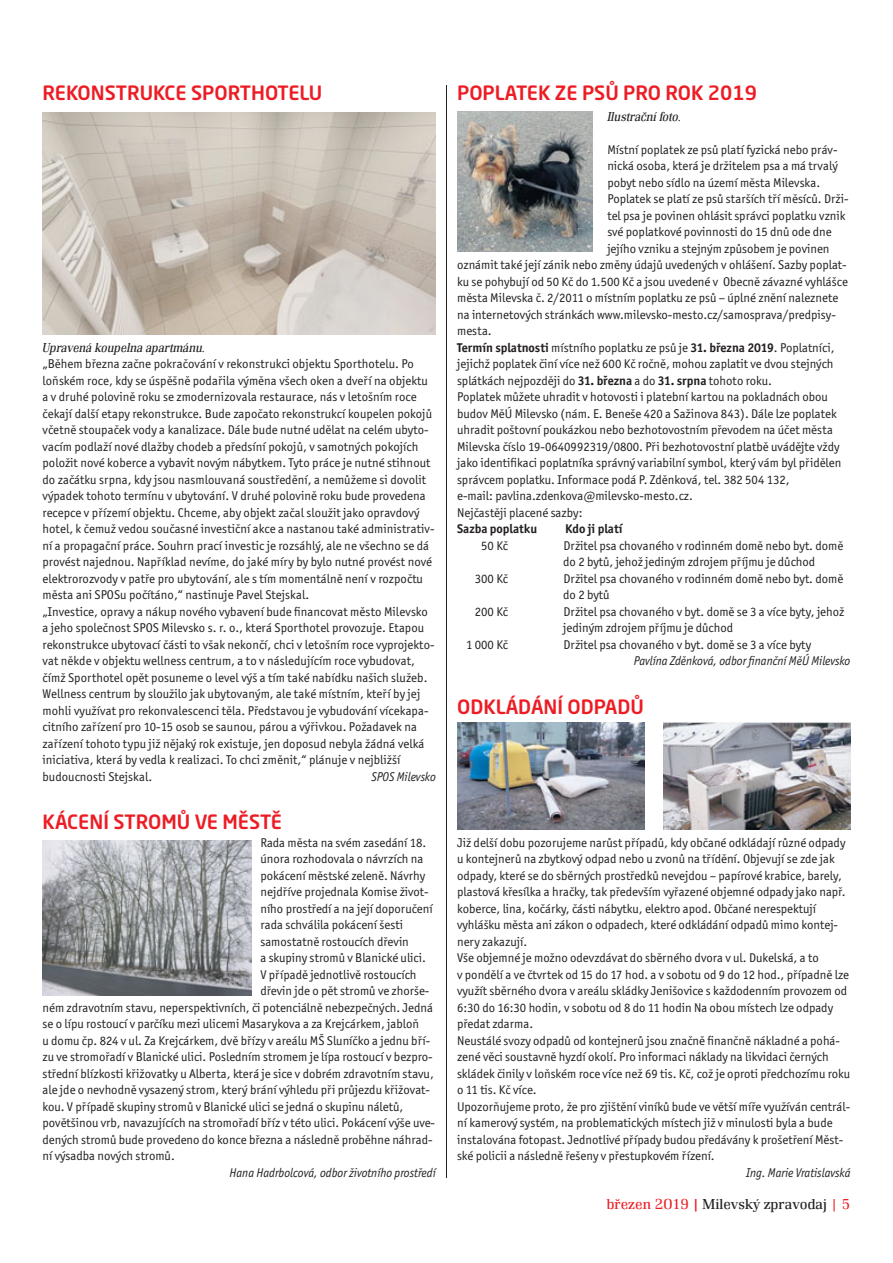
<style>
.page{position:relative;width:893px;height:1263px;background:#fff}
.page>*{position:absolute;margin:0;border:0;box-sizing:border-box;transform-origin:0 0}
.t1{font:500 19.5px "Neo Sans Pro";color:#ed1c24}
.t2{font:300 15px "Renault TOT";color:#231f20}
.t3{font:italic 300 13.5px "Renault TOT";color:#231f20;scale:.9 1}
.t4{font:12.75px/16.5px "Officina Sans Itc TOT";color:#231f20}
.t5{font:italic 12.75px "Officina Sans Itc TOT";color:#231f20;scale:.95 1}
.t6{font:700 12.75px "Officina Sans Itc TOT";color:#231f20}
.s1{font-weight:700}
.s2{color:#ed1c24}
.s3{font-weight:500;color:#ed1c24}
</style>
<div class="page">
<hr style="left:446px;top:85px;width:1px;height:1093px;background:#231f20">
<img style="left:43px;top:113px;width:393px;height:221px">
<img style="left:457px;top:723px;width:187px;height:106px">
<img style="left:663px;top:723px;width:187px;height:106px">
<img style="left:457px;top:112px;width:135px;height:139px">
<img style="left:43px;top:840px;width:208px;height:155px">
<h1 class="t1" style="left:43px;top:82px;width:281px">REKONSTRUKCE SPORTHOTELU</h1>
<p class="t3" style="left:43px;top:343px;width:182px">Upravená koupelna apartmánu.</p>
<p class="t4" style="left:43px;top:357px;width:394px">„Během března začne pokračování v rekonstrukci objektu Sporthotelu. Po loňském roce, kdy se úspěšně podařila výměna všech oken a dveří na objektu a v druhé polovině roku se zmodernizovala restaurace, nás v letošním roce čekají další etapy rekonstrukce. Bude započato rekonstrukcí koupelen pokojů včetně stoupaček vody a kanalizace. Dále bude nutné udělat na celém ubyto&shy;vacím podlaží nové dlažby chodeb a předsíní pokojů, v samotných pokojích položit nové koberce a vybavit novým nábytkem. Tyto práce je nutné stihnout do začátku srpna, kdy jsou nasmlouvaná soustředění, a nemůžeme si dovolit výpadek tohoto termínu v ubytování. V druhé polovině roku bude provedena recepce v přízemí objektu. Chceme, aby objekt začal sloužit jako opravdový hotel, k čemuž vedou současné investiční akce a nastanou také administrativ&shy;ní a propagační práce. Souhrn prací investic je rozsáhlý, ale ne všechno se dá provést najednou. Například nevíme, do jaké míry by bylo nutné provést nové elektrorozvody v patře pro ubytování, ale s tím momentálně není v rozpočtu města ani SPOSu počítáno,“ nastinuje Pavel Stejskal.<br>„Investice, opravy a nákup nového vybavení bude financovat město Milevsko a jeho společnost SPOS Milevsko s. r. o., která Sporthotel provozuje. Etapou rekonstrukce ubytovací části to však nekončí, chci v letošním roce vyprojekto&shy;vat někde v objektu wellness centrum, a to v následujícím roce vybudovat, čímž Sporthotel opět posuneme o level výš a tím také nabídku našich služeb.<br>Wellness centrum by sloužilo jak ubytovaným, ale také místním, kteří by jej mohli využívat pro rekonvalescenci těla. Představou je vybudování vícekapa&shy;citního zařízení pro 10-15 osob se saunou, párou a výřivkou. Požadavek na zařízení tohoto typu již nějaký rok existuje, jen doposud nebyla žádná velká iniciativa, která by vedla k realizaci. To chci změnit,“ plánuje v nejbližší budoucnosti Stejskal.</p>
<p class="t5" style="left:371px;top:771px;width:69px">SPOS Milevsko</p>
<h1 class="t1" style="left:43px;top:811px;width:241px">KÁCENÍ STROMŮ VE MĚSTĚ</h1>
<p class="t4" style="left:260px;top:835px;width:167px">Rada města na svém zasedání 18.</p>
<p class="t4" style="left:260px;top:852px;width:164px">února rozhodovala o návrzích na</p>
<p class="t4" style="left:260px;top:868px;width:166px">pokácení městské zeleně. Návrhy</p>
<p class="t4" style="left:260px;top:885px;width:170px">nejdříve projednala Komise život-</p>
<p class="t4" style="left:260px;top:901px;width:174px">ního prostředí a na její doporučení</p>
<p class="t4" style="left:260px;top:918px;width:144px">rada schválila pokácení šesti</p>
<p class="t4" style="left:260px;top:934px;width:150px">samostatně rostoucích dřevin</p>
<p class="t4" style="left:260px;top:951px;width:167px">a skupiny stromů v Blanické ulici.</p>
<p class="t4" style="left:260px;top:967px;width:158px">V případě jednotlivě rostoucích</p>
<p class="t4" style="left:260px;top:984px;width:170px">dřevin jde o pět stromů ve zhorše-</p>
<p class="t4" style="left:43px;top:1000px;width:392px">ném zdravotním stavu, neperspektivních, či potenciálně nebezpečných. Jedná</p>
<p class="t4" style="left:43px;top:1017px;width:378px">se o lípu rostoucí v parčíku mezi ulicemi Masarykova a za Krejcárkem, jabloň</p>
<p class="t4" style="left:43px;top:1033px;width:389px">u domu čp. 824 v ul. Za Krejcárkem, dvě břízy v areálu MŠ Sluníčko a jednu bří-</p>
<p class="t4" style="left:43px;top:1050px;width:392px">zu ve stromořadí v Blanické ulici. Posledním stromem je lípa rostoucí v bezpro-</p>
<p class="t4" style="left:43px;top:1066px;width:393px">střední blízkosti křižovatky u Alberta, která je sice v dobrém zdravotním stavu,</p>
<p class="t4" style="left:43px;top:1083px;width:389px">ale jde o nevhodně vysazený strom, který brání výhledu při průjezdu křižovat-</p>
<p class="t4" style="left:43px;top:1099px;width:362px">kou. V případě skupiny stromů v Blanické ulici se jedná o skupinu náletů,</p>
<p class="t4" style="left:43px;top:1116px;width:394px">povětšinou vrb, navazujících na stromořadí bříz v této ulici. Pokácení výše uve-</p>
<p class="t4" style="left:43px;top:1132px;width:392px">dených stromů bude provedeno do konce března a následně proběhne náhrad-</p>
<p class="t4" style="left:43px;top:1149px;width:134px">ní výsadba nových stromů.</p>
<p class="t5" style="left:229px;top:1167px;width:219px">Hana Hadrbolcová, odbor životního prostředí</p>
<h1 class="t1" style="left:457px;top:82px;width:301px">POPLATEK ZE PSŮ PRO ROK 2019</h1>
<p class="t3" style="left:607px;top:112px;width:83px">Ilustrační foto.</p>
<p class="t4" style="left:607px;top:142px;width:232px">Místní poplatek ze psů platí fyzická nebo práv-</p>
<p class="t4" style="left:607px;top:159px;width:232px">nická osoba, která je držitelem psa a má trvalý</p>
<p class="t4" style="left:607px;top:175px;width:214px">pobyt nebo sídlo na území města Milevska.</p>
<p class="t4" style="left:607px;top:192px;width:243px">Poplatek se platí ze psů starších tří měsíců. Drži-</p>
<p class="t4" style="left:607px;top:208px;width:240px">tel psa je povinen ohlásit správci poplatku vznik</p>
<p class="t4" style="left:607px;top:225px;width:226px">své poplatkové povinnosti do 15 dnů ode dne</p>
<p class="t4" style="left:607px;top:241px;width:224px">jejího vzniku a stejným způsobem je povinen</p>
<p class="t4" style="left:457px;top:258px;width:391px">oznámit také její zánik nebo změny údajů uvedených v ohlášení. Sazby poplat-</p>
<p class="t4" style="left:457px;top:274px;width:392px">ku se pohybují od 50 Kč do 1.500 Kč a jsou uvedené v Obecně závazné vyhlášce</p>
<p class="t4" style="left:457px;top:291px;width:383px">města Milevska č. 2/2011 o místním poplatku ze psů – úplné znění naleznete</p>
<p class="t4" style="left:457px;top:307px;width:380px">na internetových stránkách www.milevsko-mesto.cz/samosprava/predpisy-</p>
<p class="t4" style="left:457px;top:324px;width:36px">mesta.</p>
<p class="t4" style="left:457px;top:340px;width:379px"><span class="s1">Termín splatnosti</span> místního poplatku ze psů je <span class="s1">31. března 2019</span>. Poplatníci,</p>
<p class="t4" style="left:457px;top:357px;width:378px">jejichž poplatek činí více než 600 Kč ročně, mohou zaplatit ve dvou stejných</p>
<p class="t4" style="left:457px;top:373px;width:316px">splátkách nejpozději do <span class="s1">31. března</span> a do <span class="s1">31. srpna</span> tohoto roku.</p>
<p class="t4" style="left:457px;top:390px;width:372px">Poplatek můžete uhradit v hotovosti i platební kartou na pokladnách obou</p>
<p class="t4" style="left:457px;top:406px;width:381px">budov MěÚ Milevsko (nám. E. Beneše 420 a Sažinova 843). Dále lze poplatek</p>
<p class="t4" style="left:457px;top:423px;width:377px">uhradit poštovní poukázkou nebo bezhotovostním převodem na účet města</p>
<p class="t4" style="left:457px;top:439px;width:384px">Milevska číslo 19-0640992319/0800. Při bezhotovostní platbě uvádějte vždy</p>
<p class="t4" style="left:457px;top:456px;width:386px">jako identifikaci poplatníka správný variabilní symbol, který vám byl přidělen</p>
<p class="t4" style="left:457px;top:472px;width:334px">správcem poplatku. Informace podá P. Zděnková, tel. 382 504 132,</p>
<p class="t4" style="left:457px;top:489px;width:237px">e-mail: pavlina.zdenkova@milevsko-mesto.cz.</p>
<p class="t4" style="left:457px;top:505px;width:127px">Nejčastěji placené sazby:</p>
<p class="t6" style="left:457px;top:524px;width:82px">Sazba poplatku</p>
<p class="t6" style="left:565px;top:524px;width:59px">Kdo ji platí</p>
<p class="t4" style="left:481px;top:538px;width:28px">50 Kč</p>
<p class="t4" style="left:563px;top:538px;width:281px">Držitel psa chovaného v rodinném domě nebo byt. domě do 2 bytů, jehož jediným zdrojem příjmu je důchod</p>
<p class="t4" style="left:475px;top:571px;width:35px">300 Kč</p>
<p class="t4" style="left:563px;top:571px;width:281px">Držitel psa chovaného v rodinném domě nebo byt. domě do 2 bytů</p>
<p class="t4" style="left:475px;top:604px;width:35px">200 Kč</p>
<p class="t4" style="left:563px;top:604px;width:282px">Držitel psa chovaného v byt. domě se 3 a více byty, jehož jediným zdrojem příjmu je důchod</p>
<p class="t4" style="left:466px;top:637px;width:44px">1 000 Kč</p>
<p class="t4" style="left:563px;top:637px;width:249px">Držitel psa chovaného v byt. domě se 3 a více byty</p>
<p class="t5" style="left:634px;top:656px;width:230px">Pavlína Zděnková, odbor finanční MěÚ Milevsko</p>
<h1 class="t1" style="left:457px;top:696px;width:188px">ODKLÁDÁNÍ ODPADŮ</h1>
<p class="t4" style="left:457px;top:835px;width:395px">Již delší dobu pozorujeme narůst případů, kdy občané odkládají různé odpady u kontejnerů na zbytkový odpad nebo u zvonů na třídění. Objevují se zde jak odpady, které se do sběrných prostředků nevejdou – papírové krabice, barely, plastová křesílka a hračky, tak především vyřazené objemné odpady jako např. koberce, lina, kočárky, části nábytku, elektro apod. Občané nerespektují vyhlášku města ani zákon o odpadech, které odkládání odpadů mimo kontej&shy;nery zakazují.<br>Vše objemné je možno odevzdávat do sběrného dvora v ul. Dukelská, a to<br>v pondělí a ve čtvrtek od 15 do 17 hod. a v sobotu od 9 do 12 hod., případně lze využít sběrného dvora v areálu skládky Jenišovice s každodenním provozem od 6:30 do 16:30 hodin, v sobotu od 8 do 11 hodin Na obou místech lze odpady předat zdarma.<br>Neustálé svozy odpadů od kontejnerů jsou značně finančně nákladné a pohá&shy;zené věci soustavně hyzdí okolí. Pro informaci náklady na likvidaci černých skládek činily v loňském roce více než 69 tis. Kč, což je oproti předchozímu roku o 11 tis. Kč více.<br>Upozorňujeme proto, že pro zjištění viníků bude ve větší míře využíván centrál&shy;ní kamerový systém, na problematických místech již v minulosti byla a bude instalována fotopast. Jednotlivé případy budou předávány k prošetření Měst&shy;ské policii a následně řešeny v přestupkovém řízení.</p>
<p class="t5" style="left:746px;top:1167px;width:111px">Ing. Marie Vratislavská</p>
<p class="t2" style="left:607px;top:1199px;width:245px"><span class="s2">březen 2019</span> <span class="s3">|</span> Milevský zpravodaj <span class="s2">| 5</span></p>
</div>
